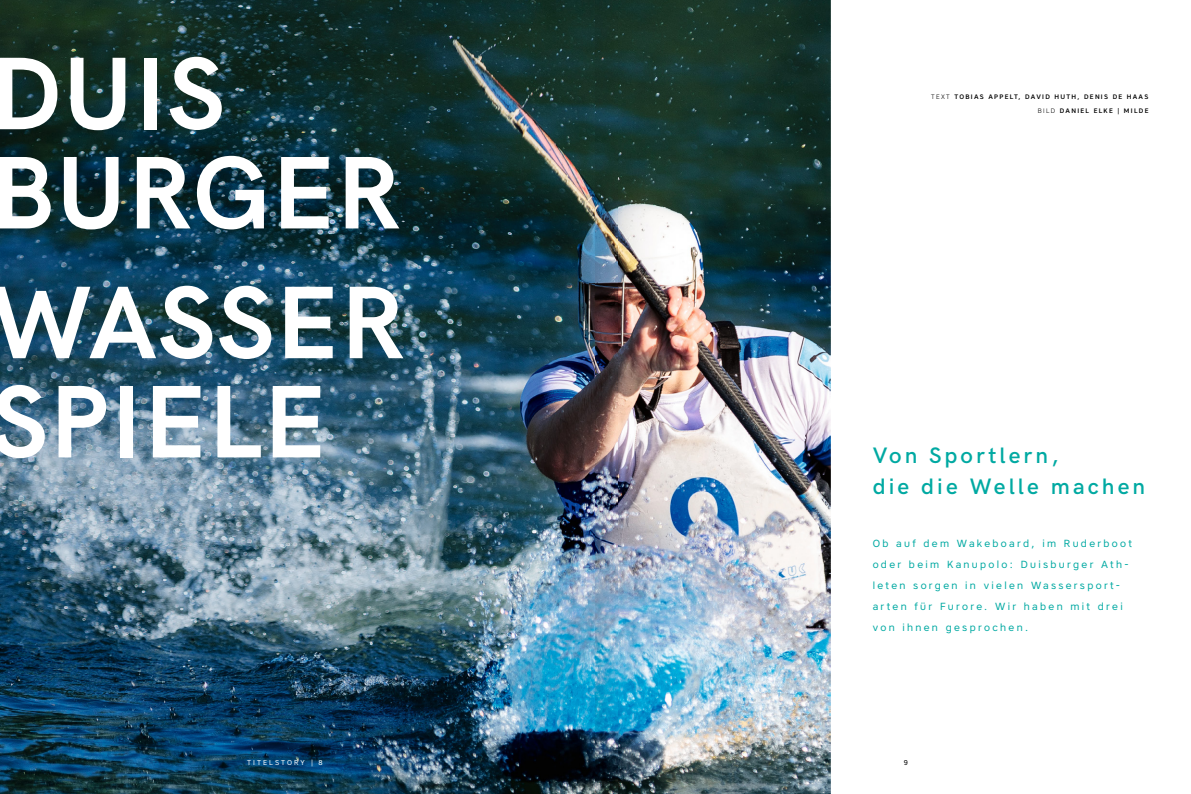
<style>
.page{position:relative;width:1191px;height:794px;background:#fff}
.page>*{position:absolute;margin:0;border:0;box-sizing:border-box;transform-origin:0 0}
.t1{font:700 103.5px/129.7px "HK Grotesk";letter-spacing:.015em;color:#fff}
.t2{font:600 22.4px/30.5px "HK Grotesk";letter-spacing:.14em;color:#00a9a2}
.t3{font:10.3px/21px "Core Sans A45";letter-spacing:.225em;color:#00a9a2}
.t4{font:7px "Core Sans A45";letter-spacing:.3em;color:#fff}
.t5{font:7px "Core Sans A45";color:#000}
.t6{font:500 6.5px "Core Sans A55";letter-spacing:.2em;color:#000}
.s1{font-family:"Core Sans A35";font-weight:300}
</style>
<div class="page">
<img style="left:0;top:0;width:831px;height:794px">
<img style="left:595px;top:0;width:22px;height:794px">
<h1 class="t1" style="left:-10px;top:21px;width:236px">DUIS</h1>
<h1 class="t1" style="left:-10px;top:120px;width:416px">BURGER<br>WASSER</h1>
<h1 class="t1" style="left:-10px;top:349px;width:338px">SPIELE</h1>
<p class="t6" style="left:931px;top:92px;width:219px"><span class="s1">TEXT</span> TOBIAS APPELT, DAVID HUTH, DENIS DE HAAS</p>
<p class="t6" style="left:1038px;top:106px;width:112px"><span class="s1">BILD</span> DANIEL ELKE | MILDE</p>
<h2 class="t2" style="left:872px;top:438px;width:274px">Von Sportlern,<br>die die Welle machen</h2>
<p class="t3" style="left:872px;top:533px;width:261px">Ob auf dem Wakeboard, im Ruderboot oder beim Kanupolo: Duisburger Ath&shy;leten sorgen in vielen Wassersport&shy;arten für Furore. Wir haben mit drei von ihnen gesprochen.</p>
<p class="t4" style="left:247px;top:758px;width:77px">TITELSTORY | 8</p>
<p class="t5" style="left:904px;top:758px;width:6px">9</p>
</div>
